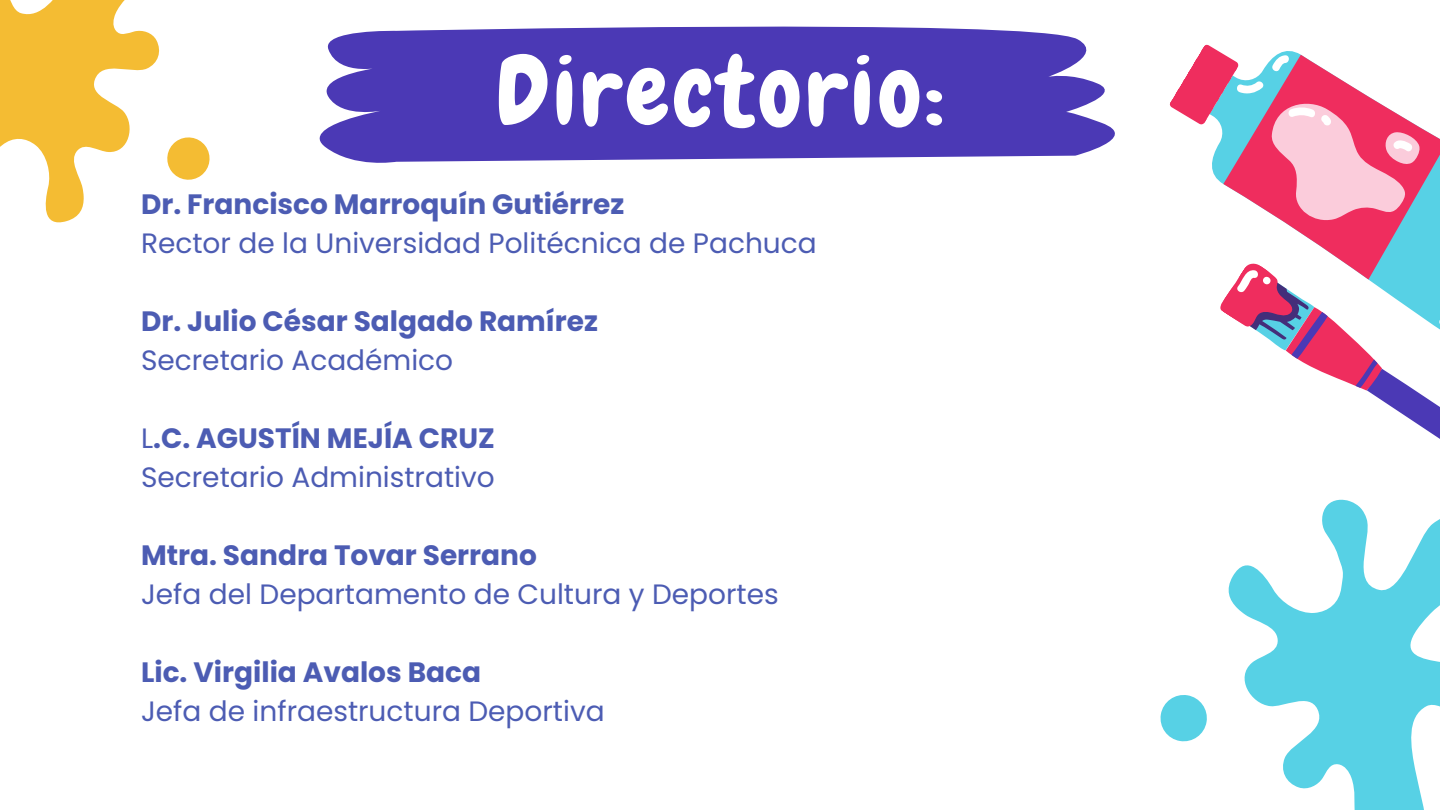
<style>
.page{position:relative;width:1440px;height:810px;background:#fff}
.page>*{position:absolute;margin:0;border:0;box-sizing:border-box;transform-origin:0 0}
.t1{font:96.9px "Chewy";letter-spacing:.045em;color:#fff}
.t2{font:28px "Poppins";color:#4c5cb3}
.t3{font:700 28px "Poppins";color:#4c5cb3}
.s1{font-weight:400}
</style>
<div class="page">
<svg style="left:1228px;top:540px;width:212px;height:270px;fill:#57d1e5"></svg>
<svg style="left:1160px;top:695px;width:47px;height:47px"></svg>
<svg style="left:0;top:0;width:160px;height:223px;fill:#f4bc33"></svg>
<svg style="left:156px;top:126px;width:54px;height:65px"></svg>
<svg style="left:1184px;top:44px;width:135px;height:135px"></svg>
<svg style="left:1217px;top:66px;width:223px;height:474px"></svg>
<svg style="left:319px;top:26px;width:796px;height:137px;background:#5d4dbc"></svg>
<p class="t1" style="left:496px;top:30px;width:450px">Directorio:</p>
<p class="t3" style="left:141px;top:185px;width:485px">Dr. Francisco Marroquín Gutiérrez</p>
<p class="t2" style="left:141px;top:224px;width:677px">Rector de la Universidad Politécnica de Pachuca</p>
<h1 class="t3" style="left:141px;top:302px;width:458px">Dr. Julio César Salgado Ramírez</h1>
<p class="t2" style="left:141px;top:341px;width:314px">Secretario Académico</p>
<p class="t3" style="left:141px;top:419px;width:355px"><span class="s1">L</span>.C. AGUSTÍN MEJÍA CRUZ</p>
<p class="t2" style="left:141px;top:458px;width:355px">Secretario Administrativo</p>
<p class="t3" style="left:141px;top:536px;width:397px">Mtra. Sandra Tovar Serrano</p>
<p class="t2" style="left:141px;top:575px;width:639px">Jefa del Departamento de Cultura y Deportes</p>
<p class="t3" style="left:141px;top:653px;width:342px">Lic. Virgilia Avalos Baca</p>
<p class="t2" style="left:141px;top:692px;width:465px">Jefa de infraestructura Deportiva</p>
</div>
